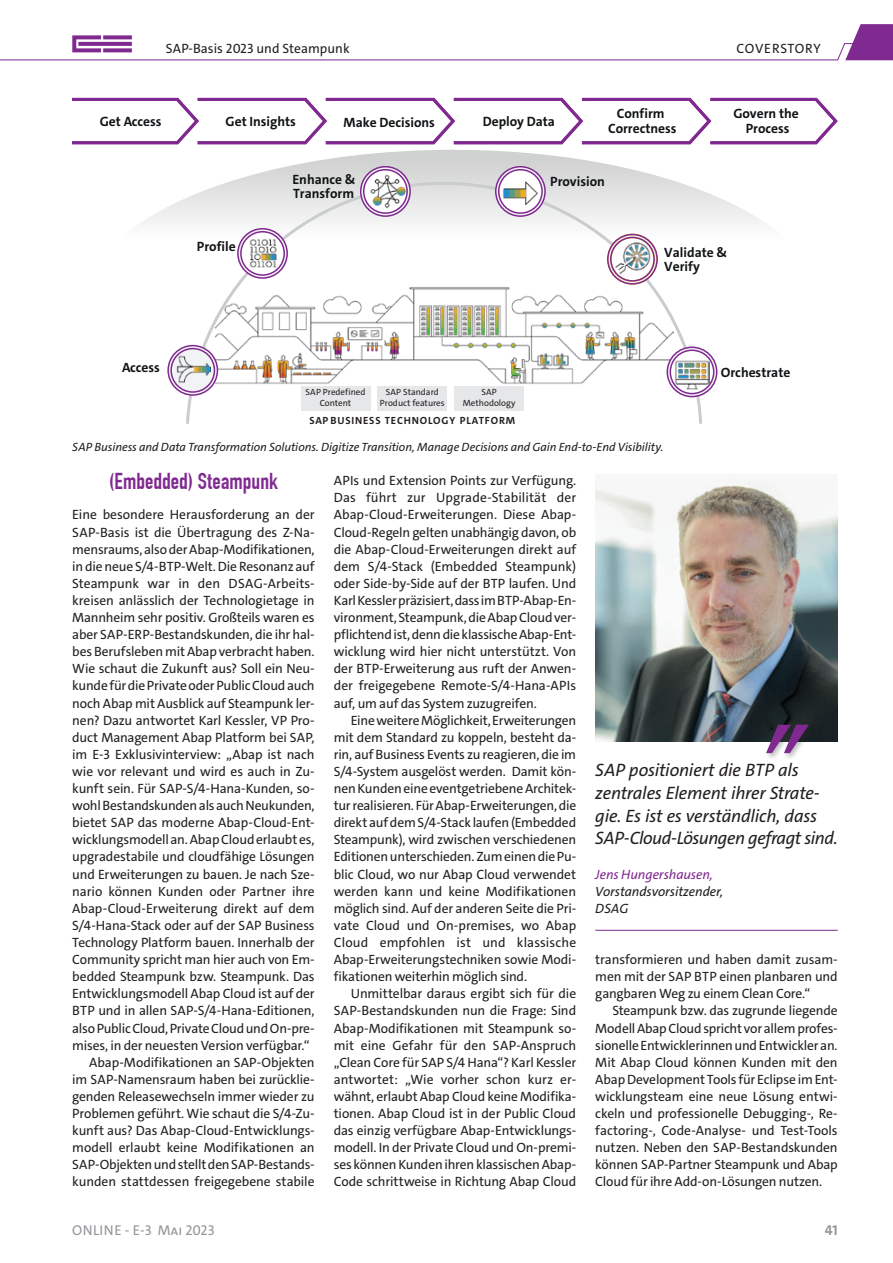
<style>
.page{position:relative;width:893px;height:1263px;background:#fff}
.page>*{position:absolute;margin:0;border:0;box-sizing:border-box;transform-origin:0 0}
.t1{font:700 22.5px "DIN Condensed";color:#802990}
.t2{font:italic 18px/22.8px "The Sans";letter-spacing:-.015em;color:#231f20}
.t3{font:14.25px "The Sans";letter-spacing:.01em;color:#939598}
.t4{font:700 14.25px "The Sans";color:#939598}
.t5{font:13.5px/17.1px "The Sans";letter-spacing:-.01em;color:#231f20;text-align:justify}
.t6{font:700 13.5px/14.5px "The Sans";color:#111416}
.t7{font:italic 13.5px/17.1px "The Sans";letter-spacing:-.005em;color:#231f20}
.t8{font:italic 13.5px "The Sans";letter-spacing:-.005em;color:#802990}
.t9{font:13.5px "The Sans";letter-spacing:.04em;color:#231f20}
.t10{font:italic 12px "The Sans";letter-spacing:-.005em;color:#231f20}
.t11{font:700 10.5px "The Sans";letter-spacing:.08em;color:#231f20}
.t12{font:9px/10.8px "The Sans";color:#231f20;text-align:center}
</style>
<div class="page">
<svg style="left:0;top:24px;width:893px;height:37px"></svg>
<img style="left:595px;top:479px;width:243px;height:263px">
<div style="left:764px;top:722px;width:51px;height:38px;background:#231f20;opacity:.3"></div>
<svg style="left:766px;top:725px;width:43px;height:28px"></svg>
<hr style="left:595px;top:930px;width:243px;height:1px;background:#802990">
<svg style="left:140px;top:150px;width:626px;height:74px"></svg>
<svg style="left:72px;top:98px;width:766px;height:47px"></svg>
<svg style="left:184px;top:176px;width:520px;height:248px"></svg>
<svg style="left:167px;top:344px;width:52px;height:52px"></svg>
<img style="left:176px;top:352px;width:34px;height:34px">
<svg style="left:236px;top:227px;width:53px;height:53px"></svg>
<img style="left:247px;top:236px;width:35px;height:34px">
<svg style="left:359px;top:165px;width:53px;height:53px"></svg>
<img style="left:366px;top:171px;width:41px;height:40px">
<svg style="left:494px;top:165px;width:53px;height:53px"></svg>
<img style="left:501px;top:173px;width:39px;height:39px">
<svg style="left:606px;top:233px;width:53px;height:52px"></svg>
<img style="left:612px;top:238px;width:40px;height:40px">
<svg style="left:666px;top:346px;width:52px;height:52px"></svg>
<img style="left:674px;top:356px;width:36px;height:36px">
<div style="left:301px;top:386px;width:69px;height:24px;background:#e6e7e9"></div>
<div style="left:378px;top:386px;width:69px;height:24px;background:#e6e7e9"></div>
<div style="left:454px;top:386px;width:70px;height:24px;background:#e6e7e9"></div>
<p class="t5" style="left:166px;top:40px;width:185px">SAP-Basis 2023 und Steampunk</p>
<p class="t9" style="left:737px;top:39px;width:86px">COVERSTORY</p>
<p class="t6" style="left:100px;top:114px;width:63px">Get Access</p>
<p class="t6" style="left:226px;top:114px;width:72px">Get Insights</p>
<p class="t6" style="left:343px;top:115px;width:93px">Make Decisions</p>
<p class="t6" style="left:483px;top:114px;width:74px">Deploy Data</p>
<p class="t6" style="left:608px;top:107px;width:70px;text-align:center">Confirm<br>Correctness</p>
<p class="t6" style="left:292px;top:172px;width:65px">Enhance &amp;<br>Transform</p>
<p class="t6" style="left:550px;top:174px;width:56px">Provision</p>
<p class="t6" style="left:733px;top:107px;width:67px;text-align:center">Govern the<br>Process</p>
<p class="t6" style="left:197px;top:239px;width:40px">Profile</p>
<p class="t6" style="left:122px;top:360px;width:39px">Access</p>
<p class="t12" style="left:306px;top:387px;width:61px">SAP Predefined<br>Content</p>
<p class="t12" style="left:380px;top:387px;width:66px">SAP Standard<br>Product features</p>
<p class="t12" style="left:463px;top:387px;width:54px">SAP<br>Methodology</p>
<p class="t11" style="left:309px;top:413px;width:207px">SAP BUSINESS TECHNOLOGY PLATFORM</p>
<p class="t6" style="left:664px;top:245px;width:64px">Validate &amp;<br>Verify</p>
<p class="t6" style="left:721px;top:365px;width:71px">Orchestrate</p>
<p class="t10" style="left:72px;top:439px;width:593px">SAP Business and Data Transformation Solutions. Digitize Transition, Manage Decisions and Gain End-to-End Visibility.</p>
<h1 class="t1" style="left:109px;top:468px;width:170px">(Embedded) Steampunk</h1>
<p class="t5" style="left:72px;top:506px;width:244px">Eine besondere Herausforderung an der</p>
<p class="t5" style="left:72px;top:523px;width:244px">SAP-Basis ist die Übertragung des Z-Na-</p>
<p class="t5" style="left:72px;top:541px;width:244px">mensraums, also der Abap-Modifikationen,</p>
<p class="t5" style="left:72px;top:558px;width:244px">in die neue S/4-BTP-Welt. Die Resonanz auf</p>
<p class="t5" style="left:72px;top:575px;width:243px">Steampunk war in den DSAG-Arbeits-</p>
<p class="t5" style="left:72px;top:592px;width:244px">kreisen anlässlich der Technologietage in</p>
<p class="t5" style="left:72px;top:609px;width:244px">Mannheim sehr positiv. Großteils waren es</p>
<p class="t5" style="left:72px;top:626px;width:244px">aber SAP-ERP-Bestandskunden, die ihr hal-</p>
<p class="t5" style="left:72px;top:643px;width:244px">bes Berufsleben mit Abap verbracht haben.</p>
<p class="t5" style="left:72px;top:660px;width:244px">Wie schaut die Zukunft aus? Soll ein Neu-</p>
<p class="t5" style="left:72px;top:677px;width:244px">kunde für die Private oder Public Cloud auch</p>
<p class="t5" style="left:72px;top:694px;width:244px">noch Abap mit Ausblick auf Steampunk ler-</p>
<p class="t5" style="left:72px;top:712px;width:244px">nen? Dazu antwortet Karl Kessler, VP Pro-</p>
<p class="t5" style="left:72px;top:729px;width:244px">duct Management Abap Platform bei SAP,</p>
<p class="t5" style="left:72px;top:746px;width:244px">im E-3 Exklusivinterview: „Abap ist nach</p>
<p class="t5" style="left:72px;top:763px;width:244px">wie vor relevant und wird es auch in Zu-</p>
<p class="t5" style="left:72px;top:780px;width:244px">kunft sein. Für SAP-S/4-Hana-Kunden, so-</p>
<p class="t5" style="left:72px;top:797px;width:244px">wohl Bestandskunden als auch Neukunden,</p>
<p class="t5" style="left:72px;top:814px;width:244px">bietet SAP das moderne Abap-Cloud-Ent-</p>
<p class="t5" style="left:72px;top:831px;width:244px">wicklungsmodell an. Abap Cloud erlaubt es,</p>
<p class="t5" style="left:72px;top:848px;width:244px">upgradestabile und cloudfähige Lösungen</p>
<p class="t5" style="left:72px;top:865px;width:244px">und Erweiterungen zu bauen. Je nach Sze-</p>
<p class="t5" style="left:72px;top:883px;width:244px">nario können Kunden oder Partner ihre</p>
<p class="t5" style="left:72px;top:900px;width:244px">Abap-Cloud-Erweiterung direkt auf dem</p>
<p class="t5" style="left:72px;top:917px;width:244px">S/4-Hana-Stack oder auf der SAP Business</p>
<p class="t5" style="left:72px;top:934px;width:244px">Technology Platform bauen. Innerhalb der</p>
<p class="t5" style="left:72px;top:951px;width:244px">Community spricht man hier auch von Em-</p>
<p class="t5" style="left:72px;top:968px;width:244px">bedded Steampunk bzw. Steampunk. Das</p>
<p class="t5" style="left:72px;top:985px;width:244px">Entwicklungsmodell Abap Cloud ist auf der</p>
<p class="t5" style="left:72px;top:1002px;width:244px">BTP und in allen SAP-S/4-Hana-Editionen,</p>
<p class="t5" style="left:72px;top:1019px;width:244px">also Public Cloud, Private Cloud und On-pre-</p>
<p class="t5" style="left:72px;top:1036px;width:239px">mises, in der neuesten Version verfügbar.“</p>
<p class="t5" style="left:89px;top:1054px;width:227px">Abap-Modifikationen an SAP-Objekten</p>
<p class="t5" style="left:72px;top:1071px;width:244px">im SAP-Namensraum haben bei zurücklie-</p>
<p class="t5" style="left:72px;top:1088px;width:244px">genden Releasewechseln immer wieder zu</p>
<p class="t5" style="left:72px;top:1105px;width:244px">Problemen geführt. Wie schaut die S/4-Zu-</p>
<p class="t5" style="left:72px;top:1122px;width:244px">kunft aus? Das Abap-Cloud-Entwicklungs-</p>
<p class="t5" style="left:72px;top:1139px;width:244px">modell erlaubt keine Modifikationen an</p>
<p class="t5" style="left:72px;top:1156px;width:244px">SAP-Objekten und stellt den SAP-Bestands-</p>
<p class="t5" style="left:72px;top:1173px;width:244px">kunden stattdessen freigegebene stabile</p>
<p class="t5" style="left:334px;top:472px;width:244px">APIs und Extension Points zur Verfügung.<br>Das führt zur Upgrade-Stabilität der Abap-Cloud-Erweiterungen. Diese Abap-Cloud-Regeln gelten unabhängig davon, ob die Abap-Cloud-Erweiterungen direkt auf dem S/4-Stack (Embedded Steampunk) oder Side-by-Side auf der BTP laufen. Und Karl Kessler präzisiert, dass im BTP-Abap-En&shy;vironment, Steampunk, die Abap Cloud ver&shy;pflichtend ist, denn die klassische Abap-Ent&shy;wicklung wird hier nicht unterstützt. Von der BTP-Erweiterung aus ruft der Anwen&shy;der freigegebene Remote-S/4-Hana-APIs auf, um auf das System zuzugreifen.</p>
<p class="t5" style="left:334px;top:712px;width:244px;text-indent:17px">Eine weitere Möglichkeit, Erweiterungen mit dem Standard zu koppeln, besteht da&shy;rin, auf Business Events zu reagieren, die im S/4-System ausgelöst werden. Damit kön&shy;nen Kunden eine eventgetriebene Architek&shy;tur realisieren. Für Abap-Erweiterungen, die direkt auf dem S/4-Stack laufen (Embedded Steampunk), wird zwischen verschiedenen Editionen unterschieden. Zum einen die Pu&shy;blic Cloud, wo nur Abap Cloud verwendet werden kann und keine Modifikationen möglich sind. Auf der anderen Seite die Pri&shy;vate Cloud und On-premises, wo Abap Cloud empfohlen ist und klassische Abap-Erweiterungstechniken sowie Modi&shy;fikationen weiterhin möglich sind.</p>
<p class="t5" style="left:334px;top:985px;width:244px;text-indent:17px">Unmittelbar daraus ergibt sich für die SAP-Bestandskunden nun die Frage: Sind Abap-Modifikationen mit Steampunk so&shy;mit eine Gefahr für den SAP-Anspruch „Clean Core für SAP S/4 Hana“? Karl Kessler antwortet: „Wie vorher schon kurz er&shy;wähnt, erlaubt Abap Cloud keine Modifika&shy;tionen. Abap Cloud ist in der Public Cloud das einzig verfügbare Abap-Entwicklungs&shy;modell. In der Private Cloud und On-premi&shy;ses können Kunden ihren klassischen Abap-Code schrittweise in Richtung Abap Cloud</p>
<h2 class="t2" style="left:595px;top:759px;width:244px">SAP positioniert die BTP als zentrales Element ihrer Strate&shy;gie. Es ist es verständlich, dass<br>SAP-Cloud-Lösungen gefragt sind.</h2>
<p class="t8" style="left:595px;top:865px;width:119px">Jens Hungershausen,</p>
<p class="t7" style="left:595px;top:883px;width:130px">Vorstandsvorsitzender,<br>DSAG</p>
<p class="t5" style="left:595px;top:951px;width:244px">transformieren und haben damit zusam&shy;men mit der SAP BTP einen planbaren und gangbaren Weg zu einem Clean Core.“</p>
<p class="t5" style="left:595px;top:1002px;width:244px;text-indent:17px">Steampunk bzw. das zugrunde liegende Modell Abap Cloud spricht vor allem profes&shy;sionelle Entwicklerinnen und Entwickler an.<br>Mit Abap Cloud können Kunden mit den Abap Development Tools für Eclipse im Ent&shy;wicklungsteam eine neue Lösung entwi&shy;ckeln und professionelle Debugging-, Re&shy;factoring-, Code-Analyse- und Test-Tools nutzen. Neben den SAP-Bestandskunden können SAP-Partner Steampunk und Abap Cloud für ihre Add-on-Lösungen nutzen.</p>
<p class="t3" style="left:72px;top:1221px;width:144px">ONLINE - E-3 Mai 2023</p>
<p class="t4" style="left:825px;top:1221px;width:14px">41</p>
</div>
